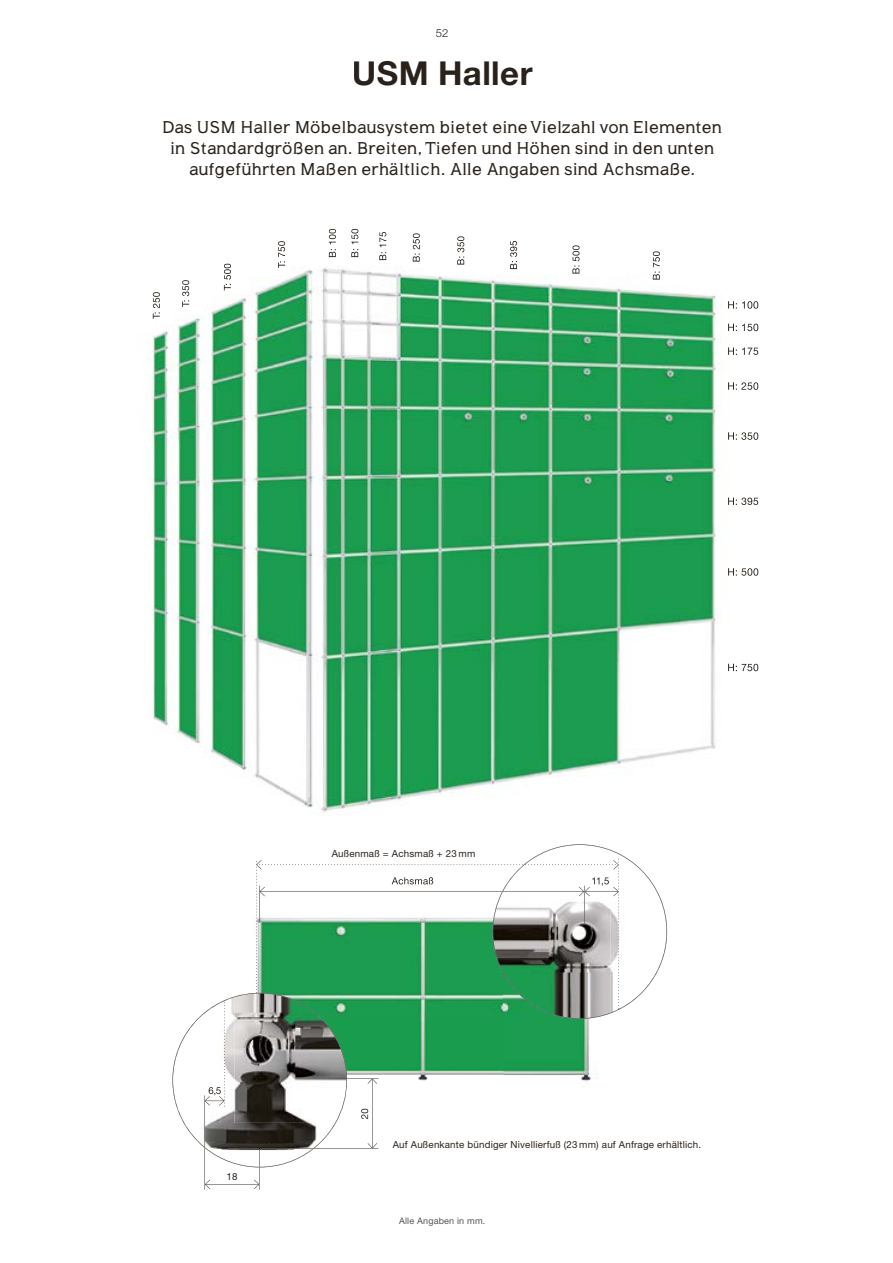
<style>
.page{position:relative;width:893px;height:1263px;background:#fff}
.page>*{position:absolute;margin:0;border:0;box-sizing:border-box;transform-origin:0 0}
.t1{font:700 33px "Helvetica Neue";letter-spacing:.015em;color:#29211a}
.t2{font:18px/21px "Angular";letter-spacing:.03em;color:#29211a;text-align:center}
.t3{font:300 11.25px "Helvetica Neue";color:#29211a}
.t4{font:9.75px "Helvetica Neue";letter-spacing:.02em;color:#29211a}
.t5{font:9px "Helvetica Neue";letter-spacing:.02em;color:#55524e}
</style>
<div class="page">
<img style="left:255px;top:864px;width:237px;height:153px">
<img style="left:503px;top:1019px;width:96px;height:62px">
<img style="left:378px;top:1017px;width:125px;height:64px">
<img style="left:147px;top:228px;width:612px;height:584px">
<img style="left:492px;top:860px;width:119px;height:159px">
<img style="left:256px;top:869px;width:1px;height:124px">
<img style="left:265px;top:891px;width:264px;height:1px">
<img style="left:259px;top:886px;width:1px;height:36px">
<svg style="left:259px;top:887px;width:6px;height:9px"></svg>
<svg style="left:529px;top:844px;width:138px;height:169px"></svg>
<img style="left:525px;top:864px;width:85px;height:1px">
<img style="left:286px;top:864px;width:237px;height:1px">
<svg style="left:256px;top:860px;width:6px;height:9px"></svg>
<img style="left:329px;top:229px;width:7px;height:28px">
<img style="left:351px;top:228px;width:7px;height:29px">
<img style="left:379px;top:232px;width:7px;height:28px">
<img style="left:413px;top:233px;width:7px;height:29px">
<img style="left:457px;top:236px;width:7px;height:29px">
<img style="left:510px;top:241px;width:7px;height:28px">
<img style="left:572px;top:245px;width:7px;height:29px">
<img style="left:653px;top:251px;width:7px;height:29px">
<img style="left:728px;top:301px;width:30px;height:8px">
<img style="left:728px;top:324px;width:31px;height:7px">
<img style="left:728px;top:347px;width:30px;height:8px">
<img style="left:728px;top:382px;width:30px;height:8px">
<img style="left:728px;top:432px;width:30px;height:8px">
<img style="left:728px;top:497px;width:30px;height:8px">
<img style="left:728px;top:568px;width:30px;height:8px">
<img style="left:728px;top:664px;width:30px;height:7px">
<img style="left:153px;top:292px;width:7px;height:27px">
<img style="left:182px;top:280px;width:7px;height:27px">
<img style="left:224px;top:264px;width:7px;height:26px">
<img style="left:278px;top:241px;width:7px;height:27px">
<img style="left:392px;top:877px;width:41px;height:7px">
<img style="left:592px;top:877px;width:17px;height:9px">
<svg style="left:172px;top:993px;width:206px;height:196px"></svg>
<p class="t3" style="left:436px;top:26px;width:14px">52</p>
<h1 class="t1" style="left:352px;top:53px;width:182px">USM Haller</h1>
<p class="t2" style="left:163px;top:116px;width:560px">Das USM Haller Möbelbausystem bietet eine Vielzahl von Elementen in Standardgrößen an. Breiten, Tiefen und Höhen sind in den unten aufgeführten Maßen erhältlich. Alle Angaben sind Achsmaße.</p>
<p class="t4" style="left:332px;top:848px;width:145px">Außenmaß = Achsmaß + 23 mm</p>
<p class="t4" style="left:227px;top:1171px;width:13px">18</p>
<p class="t4" style="left:393px;top:1139px;width:310px">Auf Außenkante bündiger Nivellierfuß (23 mm) auf Anfrage erhältlich.</p>
<p class="t5" style="left:399px;top:1215px;width:88px">Alle Angaben in mm.</p>
</div>
